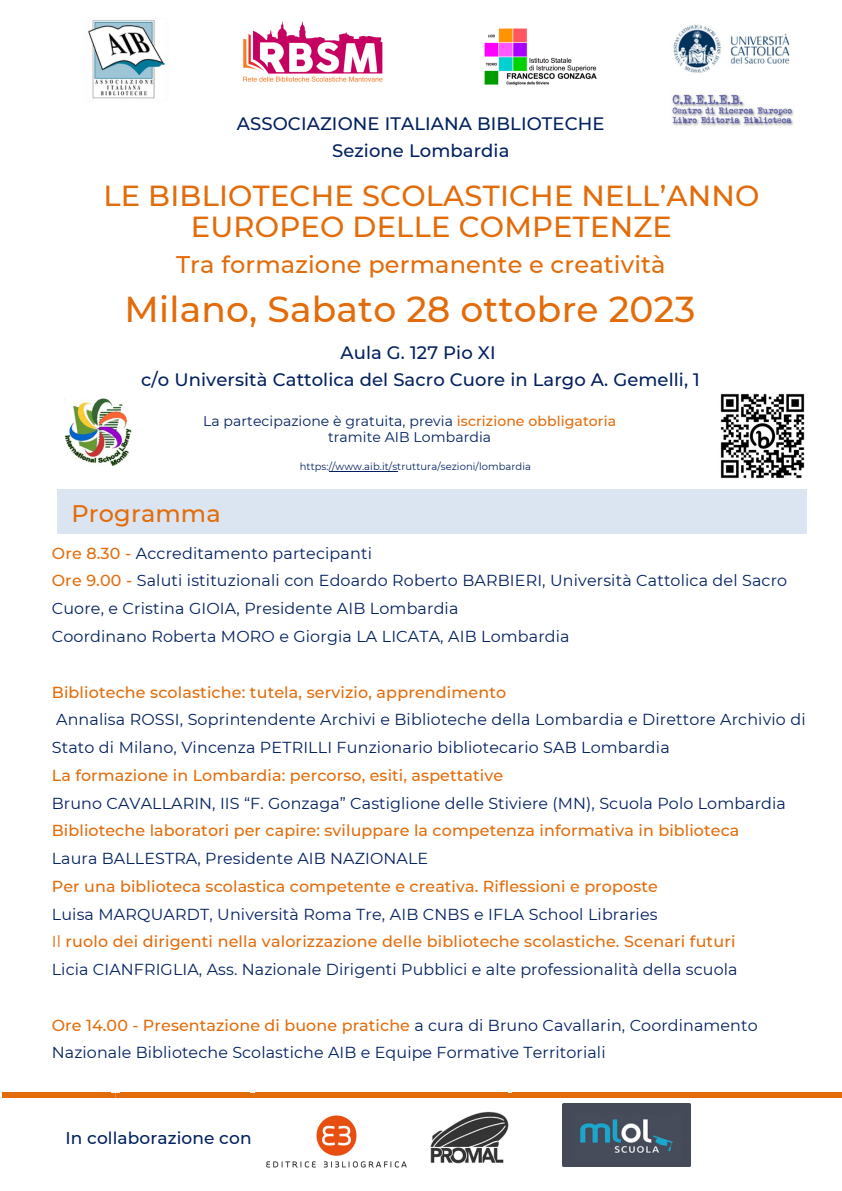
<style>
.page{position:relative;width:842px;height:1191px;background:#fff}
.page>*{position:absolute;margin:0;border:0;box-sizing:border-box;transform-origin:0 0}
.t1{font:500 36px "Montserrat";letter-spacing:.005em;color:#e36c0a}
.t2{font:500 28.9px/31.5px "Montserrat";letter-spacing:.005em;color:#e36c0a;text-align:center}
.t3{font:500 24px "Montserrat";letter-spacing:.005em;color:#e36c0a}
.t4{font:500 18px "Montserrat";letter-spacing:.005em;color:#002060}
.t5{font:500 17px "Montserrat";letter-spacing:.005em;color:#002060}
.t6{font:15.9px/27.7px "Montserrat";letter-spacing:.01em;color:#002060}
.t7{font:500 15.9px "Montserrat";letter-spacing:.005em;color:#e36c0a}
.t8{font:14px "Montserrat";letter-spacing:.005em;color:#002060}
.t9{font:10px "Montserrat";letter-spacing:.01em;color:#002060}
.s1{font-weight:500;color:#e36c0a}
.s2{font-weight:400}
</style>
<div class="page">
<div style="left:2px;top:1092px;width:840px;height:5px;background:#e36c0a"></div>
<img style="left:673px;top:24px;width:117px;height:49px">
<img style="left:88px;top:20px;width:78px;height:79px">
<img style="left:65px;top:398px;width:67px;height:69px">
<div style="left:57px;top:489px;width:750px;height:31px;background:#dbe5f1"></div>
<div style="left:57px;top:520px;width:750px;height:14px;background:#dbe5f1"></div>
<img style="left:672px;top:94px;width:122px;height:32px">
<img style="left:243px;top:21px;width:140px;height:61px">
<img style="left:484px;top:28px;width:113px;height:58px">
<img style="left:720px;top:393px;width:85px;height:86px">
<img style="left:266px;top:1115px;width:141px;height:53px">
<img style="left:430px;top:1111px;width:79px;height:53px">
<img style="left:563px;top:1103px;width:127px;height:63px">
<hr style="left:329px;top:470px;width:68px;height:1px;background:#002060">
<p class="t4" style="left:237px;top:113px;width:369px">ASSOCIAZIONE ITALIANA BIBLIOTECHE</p>
<p class="t4" style="left:332px;top:140px;width:179px">Sezione Lombardia</p>
<p class="t2" style="left:103px;top:179px;width:658px">LE BIBLIOTECHE SCOLASTICHE NELL’ANNO<br>EUROPEO DELLE COMPETENZE</p>
<p class="t3" style="left:176px;top:249px;width:491px">Tra formazione permanente e creatività</p>
<p class="t1" style="left:125px;top:287px;width:572px">Milano, Sabato 28 ottobre 2023</p>
<p class="t4" style="left:340px;top:341px;width:157px">Aula G. 127 Pio XI</p>
<p class="t4" style="left:141px;top:368px;width:560px">c/o Università Cattolica del Sacro Cuore in Largo A. Gemelli, 1</p>
<p class="t8" style="left:203px;top:412px;width:414px">La partecipazione è gratuita, previa <span class="s1">iscrizione obbligatoria</span></p>
<p class="t8" style="left:328px;top:428px;width:165px">tramite AIB Lombardia</p>
<p class="t9" style="left:300px;top:460px;width:233px">https://www.aib.it/struttura/sezioni/lombardia</p>
<p class="t3" style="left:71px;top:499px;width:151px">Programma</p>
<p class="t6" style="left:52px;top:539px;width:322px"><span class="s1">Ore 8.30 -</span> Accreditamento partecipanti</p>
<p class="t6" style="left:52px;top:567px;width:737px"><span class="s1">Ore 9.00 -</span> Saluti istituzionali con Edoardo Roberto BARBIERI, Università Cattolica del Sacro<br>Cuore, e Cristina GIOIA, Presidente AIB Lombardia</p>
<p class="t6" style="left:52px;top:622px;width:519px">Coordinano Roberta MORO e Giorgia LA LICATA, AIB Lombardia</p>
<p class="t7" style="left:52px;top:682px;width:456px">Biblioteche scolastiche: tutela, servizio, apprendimento</p>
<p class="t6" style="left:52px;top:705px;width:755px">Annalisa ROSSI, Soprintendente Archivi e Biblioteche della Lombardia e Direttore Archivio di<br>Stato di Milano, Vincenza PETRILLI Funzionario bibliotecario SAB Lombardia</p>
<p class="t7" style="left:52px;top:765px;width:453px">La formazione in Lombardia: percorso, esiti, aspettative</p>
<p class="t6" style="left:52px;top:788px;width:736px">Bruno CAVALLARIN, IIS “F. Gonzaga” Castiglione delle Stiviere (MN), Scuola Polo Lombardia</p>
<p class="t7" style="left:52px;top:820px;width:689px">Biblioteche laboratori per capire: sviluppare la competenza informativa in biblioteca</p>
<p class="t6" style="left:52px;top:844px;width:378px">Laura BALLESTRA, Presidente AIB NAZIONALE</p>
<p class="t7" style="left:52px;top:876px;width:607px">Per una biblioteca scolastica competente e creativa. Riflessioni e proposte</p>
<p class="t6" style="left:52px;top:899px;width:607px">Luisa MARQUARDT, Università Roma Tre, AIB CNBS e IFLA School Libraries</p>
<p class="t7" style="left:52px;top:931px;width:685px"><span class="s2">Il</span> ruolo dei dirigenti nella valorizzazione delle biblioteche scolastiche. Scenari futuri</p>
<p class="t6" style="left:52px;top:955px;width:687px">Licia CIANFRIGLIA, Ass. Nazionale Dirigenti Pubblici e alte professionalità della scuola</p>
<p class="t6" style="left:52px;top:1010px;width:707px"><span class="s1">Ore 14.00 - Presentazione di buone pratiche</span> a cura di Bruno Cavallarin, Coordinamento<br>Nazionale Biblioteche Scolastiche AIB e Equipe Formative Territoriali</p>
<p class="t5" style="left:66px;top:1127px;width:187px">In collaborazione con</p>
</div>
